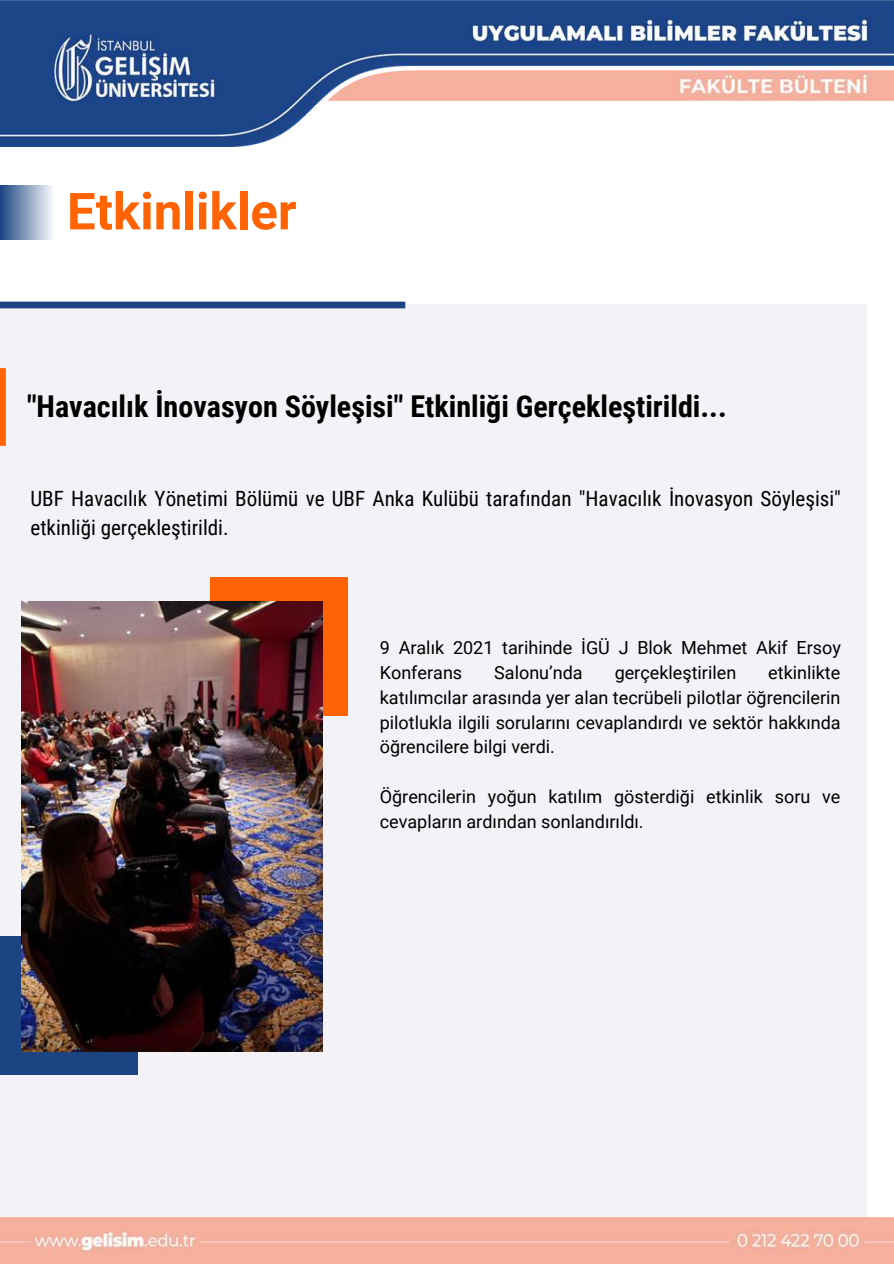
<style>
.page{position:relative;width:894px;height:1264px;background:#fff}
.page>*{position:absolute;margin:0;border:0;box-sizing:border-box;transform-origin:0 0}
.t1{font:700 51px "Roboto";color:#ff6303}
.t2{font:700 30px "Roboto Condensed";color:#000}
.t3{font:21px/29.2px "Roboto Condensed";color:#000}
.t4{font:18px/24.8px "Roboto";color:#000}
</style>
<div class="page">
<div style="left:0;top:304px;width:866px;height:937px;background:#f2f2f7"></div>
<svg style="left:0;top:301px;width:405px;height:7px;background:#30548d"></svg>
<svg style="left:0;top:368px;width:6px;height:78px"></svg>
<div style="left:0;top:185px;width:54px;height:55px;background:linear-gradient(to right,#1d4583,#f7f8fb)"></div>
<img style="left:0;top:0;width:893px;height:146px">
<img style="left:0;top:1217px;width:893px;height:46px">
<div style="left:210px;top:577px;width:138px;height:138px;background:#ff6303"></div>
<div style="left:0;top:936px;width:138px;height:138px;background:#1c4482"></div>
<img style="left:21px;top:601px;width:301px;height:450px">
<h1 class="t1" style="left:67px;top:182px;width:231px">Etkinlikler</h1>
<h2 class="t2" style="left:27px;top:389px;width:701px">"Havacılık İnovasyon Söyleşisi" Etkinliği Gerçekleştirildi...</h2>
<p class="t3" style="left:30px;top:484px;width:811px">UBF Havacılık Yönetimi Bölümü ve UBF Anka Kulübü tarafından "Havacılık İnovasyon Söyleşisi" etkinliği gerçekleştirildi.</p>
<p class="t4" style="left:380px;top:635px;width:462px">9 Aralık 2021 tarihinde İGÜ J Blok Mehmet Akif Ersoy<br>Konferans</p>
<p class="t4" style="left:380px;top:660px;width:462px;text-align:justify;text-indent:388px">etkinlikte katılımcılar arasında yer alan tecrübeli pilotlar öğrencilerin pilotlukla ilgili sorularını cevaplandırdı ve sektör hakkında öğrencilere bilgi verdi.</p>
<p class="t4" style="left:380px;top:784px;width:462px">Öğrencilerin yoğun katılım gösterdiği etkinlik soru ve cevapların ardından sonlandırıldı.</p>
<p class="t4" style="left:494px;top:660px;width:90px">Salonu’nda</p>
<p class="t4" style="left:614px;top:660px;width:123px">gerçekleştirilen</p>
</div>
